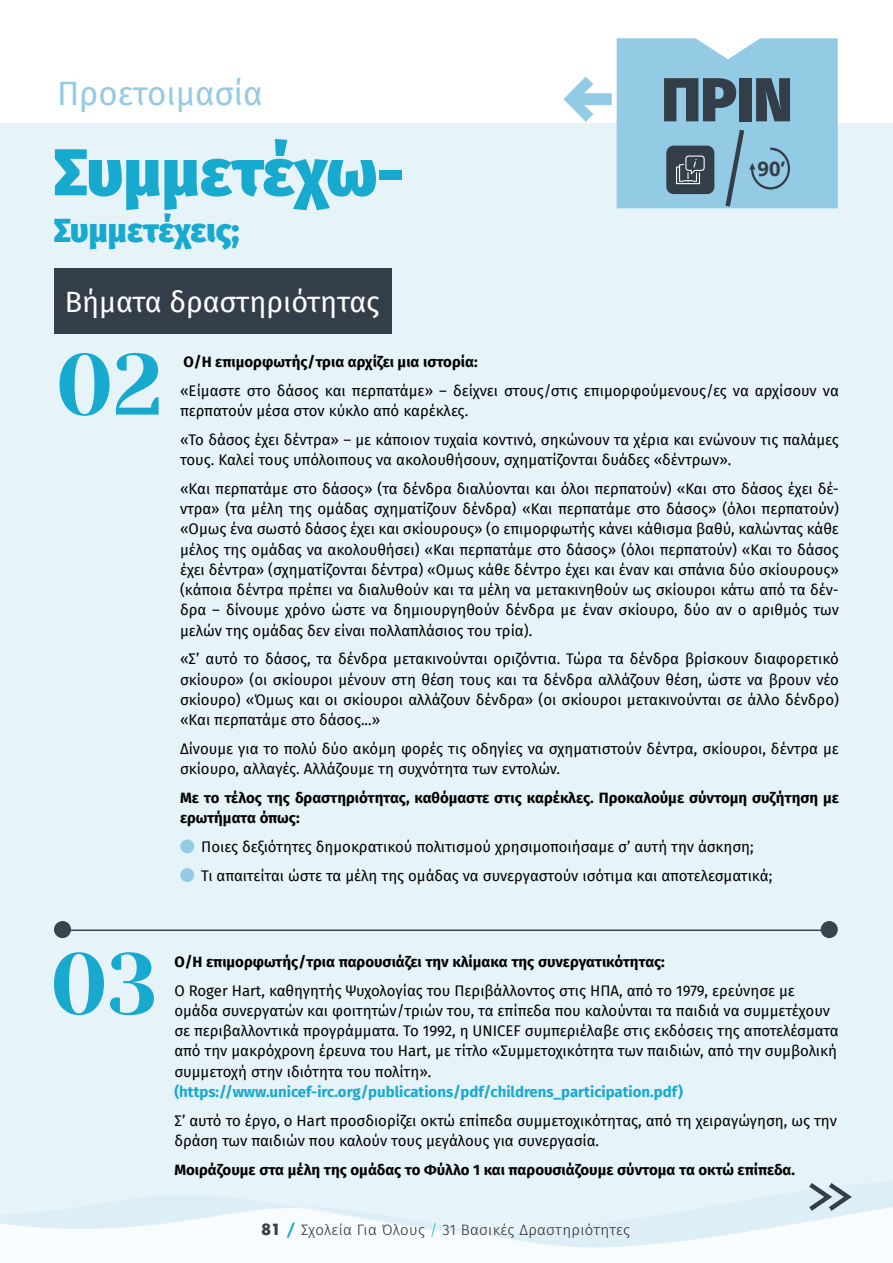
<style>
.page{position:relative;width:893px;height:1263px;background:#fff}
.page>*{position:absolute;margin:0;border:0;box-sizing:border-box;transform-origin:0 0}
.t1{font:900 66px "Fira Sans";letter-spacing:-.005em;color:#18a9cf}
.t2{font:900 61.95px "Fira Sans";color:#343e48}
.t3{font:900 33px "Fira Sans";letter-spacing:-.005em;color:#18a9cf}
.t4{font:33px "Fira Sans";color:#94cbe4}
.t5{font:28.65px "Fira Sans";color:#fff}
.t6{font:700 20.1px "Open Sans";color:#343e48}
.t7{font:15px/20.2px "Fira Sans";color:#000}
.t8{font:700 15px/20.2px "Fira Sans";color:#000}
.t9{font:700 15px "Fira Sans";color:#18a9cf}
.t10{font:300 15px "Fira Sans";letter-spacing:.025em;color:#2a2422}
.s1{font-family:"Futura";font-weight:700;color:#343e48}
.s2{font-family:"Futura";font-weight:700;color:#18a9cf}
.s3{color:#18a9cf}
</style>
<div class="page">
<div style="left:0;top:123px;width:893px;height:1140px;background:#e6f3f9"></div>
<svg style="left:0;top:1207px;width:893px;height:56px;fill:#f7fcff"></svg>
<div style="left:55px;top:268px;width:337px;height:66px;background:#343e48"></div>
<hr style="left:63px;top:929px;width:766px;height:2px;background:#39434d">
<div style="left:821px;top:921px;width:17px;height:17px;background:#39434d;border-radius:50%"></div>
<div style="left:54px;top:921px;width:17px;height:17px;background:#39434d;border-radius:50%"></div>
<svg style="left:60px;top:353px;width:49px;height:63px"></svg>
<svg style="left:116px;top:353px;width:43px;height:62px"></svg>
<div style="left:180px;top:839px;width:14px;height:14px;background:#94cbe4;border-radius:50%"></div>
<div style="left:180px;top:868px;width:14px;height:14px;background:#94cbe4;border-radius:50%"></div>
<svg style="left:54px;top:952px;width:50px;height:63px"></svg>
<svg style="left:110px;top:952px;width:44px;height:63px"></svg>
<svg style="left:563px;top:38px;width:275px;height:171px"></svg>
<svg style="left:804px;top:1183px;width:52px;height:32px"></svg>
<h3 class="t4" style="left:57px;top:68px;width:207px">Προετοιμασία</h3>
<h1 class="t1" style="left:54px;top:113px;width:352px">Συμμετέχω-</h1>
<h3 class="t3" style="left:54px;top:201px;width:187px">Συμμετέχεις;</h3>
<h2 class="t2" style="left:661px;top:44px;width:133px">ΠΡΙΝ</h2>
<h3 class="t6" style="left:758px;top:154px;width:29px">90’</h3>
<h3 class="t5" style="left:65px;top:280px;width:316px">Βήματα δραστηριότητας</h3>
<p class="t8" style="left:184px;top:351px;width:296px">Ο/Η επιμορφωτής/τρια αρχίζει μια ιστορία:</p>
<p class="t7" style="left:180px;top:380px;width:660px">«Είμαστε στο δάσος και περπατάμε» – δείχνει στους/στις επιμορφούμενους/ες να αρχίσουν να περπατούν μέσα στον κύκλο από καρέκλες.</p>
<p class="t7" style="left:180px;top:429px;width:660px">«Το δάσος έχει δέντρα» – με κάποιον τυχαία κοντινό, σηκώνουν τα χέρια και ενώνουν τις παλάμες τους. Καλεί τους υπόλοιπους να ακολουθήσουν, σχηματίζονται δυάδες «δέντρων».</p>
<p class="t7" style="left:180px;top:478px;width:660px;text-align:justify">«Και περπατάμε στο δάσος» (τα δένδρα διαλύονται και όλοι περπατούν) «Και στο δάσος έχει δέ&shy;ντρα» (τα μέλη της ομάδας σχηματίζουν δένδρα) «Και περπατάμε στο δάσος» (όλοι περπατούν) «Ομως ένα σωστό δάσος έχει και σκίουρους» (ο επιμορφωτής κάνει κάθισμα βαθύ, καλώντας κάθε μέλος της ομάδας να ακολουθήσει) «Και περπατάμε στο δάσος» (όλοι περπατούν) «Και το δάσος έχει δέντρα» (σχηματίζονται δέντρα) «Ομως κάθε δέντρο έχει και έναν και σπάνια δύο σκίουρους» (κάποια δέντρα πρέπει να διαλυθούν και τα μέλη να μετακινηθούν ως σκίουροι κάτω από τα δέν&shy;δρα – δίνουμε χρόνο ώστε να δημιουργηθούν δένδρα με έναν σκίουρο, δύο αν ο αριθμός των μελών της ομάδας δεν είναι πολλαπλάσιος του τρία).</p>
<p class="t7" style="left:180px;top:648px;width:660px;text-align:justify">«Σ’ αυτό το δάσος, τα δένδρα μετακινούνται οριζόντια. Τώρα τα δένδρα βρίσκουν διαφορετικό σκίουρο» (οι σκίουροι μένουν στη θέση τους και τα δένδρα αλλάζουν θέση, ώστε να βρουν νέο σκίουρο) «Όμως και οι σκίουροι αλλάζουν δένδρα» (οι σκίουροι μετακινούνται σε άλλο δένδρο) «Και περπατάμε στο δάσος...»</p>
<p class="t7" style="left:180px;top:738px;width:660px">Δίνουμε για το πολύ δύο ακόμη φορές τις οδηγίες να σχηματιστούν δέντρα, σκίουροι, δέντρα με σκίουρο, αλλαγές. Αλλάζουμε τη συχνότητα των εντολών.</p>
<p class="t8" style="left:180px;top:786px;width:660px">Με το τέλος της δραστηριότητας, καθόμαστε στις καρέκλες. Προκαλούμε σύντομη συζήτηση με ερωτήματα όπως:</p>
<p class="t7" style="left:201px;top:832px;width:572px;line-height:28.8px">Ποιες δεξιότητες δημοκρατικού πολιτισμού χρησιμοποιήσαμε σ’ αυτή την άσκηση;<br>Τι απαιτείται ώστε τα μέλη της ομάδας να συνεργαστούν ισότιμα και αποτελεσματικά;</p>
<p class="t8" style="left:174px;top:950px;width:492px">Ο/Η επιμορφωτής/τρια παρουσιάζει την κλίμακα της συνεργατικότητας:</p>
<p class="t7" style="left:174px;top:980px;width:666px">Ο Roger Hart, καθηγητής Ψυχολογίας του Περιβάλλοντος στις ΗΠΑ, από το 1979, ερεύνησε με ομάδα συνεργατών και φοιτητών/τριών του, τα επίπεδα που καλούνται τα παιδιά να συμμετέχουν σε περιβαλλοντικά προγράμματα. Το 1992, η UNICEF συμπεριέλαβε στις εκδόσεις της αποτελέσματα από την μακρόχρονη έρευνα του Hart, με τίτλο «Συμμετοχικότητα των παιδιών, από την συμβολική συμμετοχή στην ιδιότητα του πολίτη».</p>
<p class="t9" style="left:174px;top:1079px;width:510px">(https://www.unicef-irc.org/publications/pdf/childrens_participation.pdf)</p>
<p class="t7" style="left:174px;top:1110px;width:664px">Σ’ αυτό το έργο, ο Hart προσδιορίζει οκτώ επίπεδα συμμετοχικότητας, από τη χειραγώγηση, ως την δράση των παιδιών που καλούν τους μεγάλους για συνεργασία.</p>
<p class="t8" style="left:174px;top:1158px;width:622px">Μοιράζουμε στα μέλη της ομάδας το Φύλλο 1 και παρουσιάζουμε σύντομα τα οκτώ επίπεδα.</p>
<p class="t10" style="left:261px;top:1219px;width:370px"><span class="s1">81</span> <span class="s2">/</span> Σχολεία Για Όλους <span class="s3">/</span> 31 Βασικές Δραστηριότητες</p>
</div>
